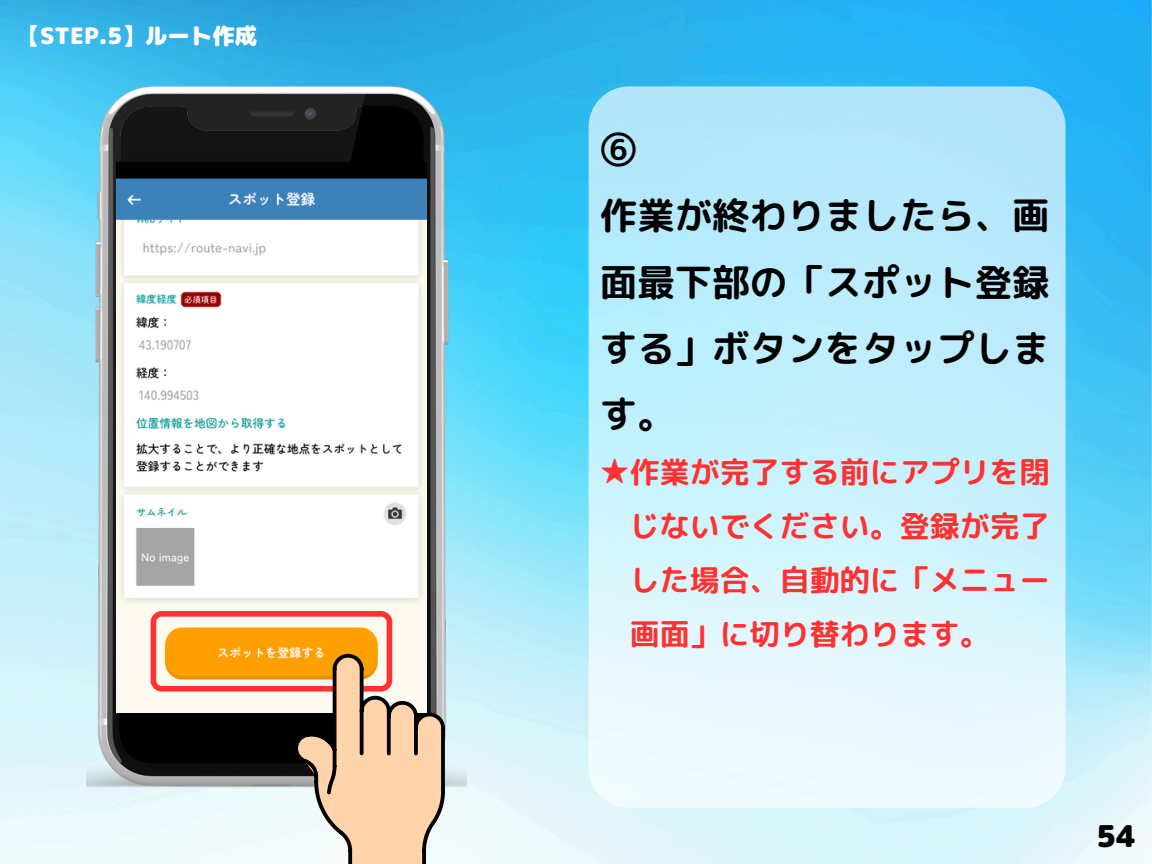
<style>
.page{position:relative;width:1152px;height:864px;background:#fff}
.page>*{position:absolute;margin:0;border:0;box-sizing:border-box;transform-origin:0 0}
.t1{font:37.5px/66.3px "rounded mplus 1 p bold";color:#000}
.t2{font:30px/54px "rounded mplus 1 p bold";color:#ff3131;text-align:justify}
.t3{font:30px "rounded mplus 1 p black";color:#000}
.t4{font:22.5px "rounded mplus 1 p black";color:#fff}
</style>
<div class="page">
<img style="left:0;top:0;width:1152px;height:864px">
<svg style="left:589px;top:86px;width:477px;height:722px;background:#caf0fc"></svg>
<img style="left:86px;top:86px;width:381px;height:701px">
<img style="left:117px;top:163px;width:309px;height:550px">
<svg style="left:151px;top:611px;width:294px;height:253px"></svg>
<p class="t4" style="left:18px;top:20px;width:241px">【STEP.5】ルート作成</p>
<h1 class="t1" style="left:600px;top:115px;width:451px">⑥<br>作業が終わりましたら、画面最下部の「スポット登録する」ボタンをタップします。</h1>
<h2 class="t2" style="left:630px;top:444px;width:421px;text-indent:-30px">★作業が完了する前にアプリを閉じないでください。登録が完了した場合、自動的に「メニュー画面」に切り替わります。</h2>
<p class="t3" style="left:1096px;top:815px;width:41px">54</p>
</div>
